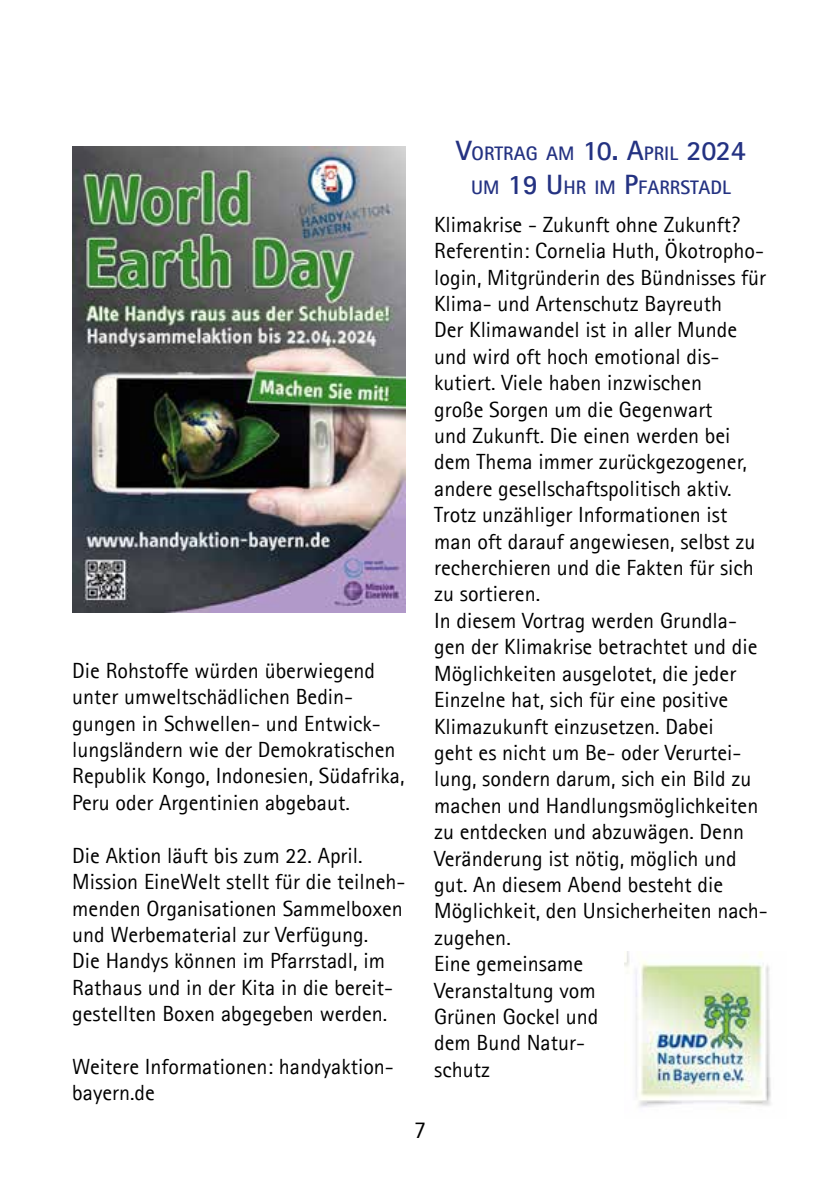
<style>
.page{position:relative;width:840px;height:1191px;background:#fff}
.page>*{position:absolute;margin:0;border:0;box-sizing:border-box;transform-origin:0 0}
.t1{font:24px "Agfa Rotis Sans Serif";color:#000}
.t2{font:22px/26.4px "Agfa Rotis Sans Serif";color:#000}
.t3{font:700 19.6px/33.6px "Agfa Rotis Sans Serif";color:#243282;text-align:center}
.s1{font-size:28px}
</style>
<div class="page">
<img style="left:624px;top:951px;width:147px;height:156px">
<img style="left:72px;top:146px;width:333px;height:466px">
<p class="t2" style="left:72px;top:657px;width:333px">Die Rohstoffe würden überwiegend unter umweltschädlichen Bedin&shy;gungen in Schwellen- und Entwick&shy;lungsländern wie der Demokratischen Republik Kongo, Indonesien, Südafrika, Peru oder Argentinien abgebaut.</p>
<p class="t2" style="left:72px;top:842px;width:334px">Die Aktion läuft bis zum 22. April.<br>Mission EineWelt stellt für die teilneh&shy;menden Organisationen Sammelboxen und Werbematerial zur Verfügung.<br>Die Handys können im Pfarrstadl, im Rathaus und in der Kita in die bereit&shy;gestellten Boxen abgegeben werden.</p>
<p class="t2" style="left:72px;top:1053px;width:323px">Weitere Informationen: handyaktion&shy;bayern.de</p>
<p class="t3" style="left:456px;top:136px;width:291px"><span class="s1">V</span>ORTRAG AM <span class="s1">10. A</span>PRI L <span class="s1">2024<br></span>UM <span class="s1">19 U</span> HR I M <span class="s1">P</span>FARRSTADL</p>
<p class="t2" style="left:434px;top:211px;width:335px">Klimakrise - Zukunft ohne Zukunft?<br>Referentin: Cornelia Huth, Ökotropho&shy;login, Mitgründerin des Bündnisses für<br>Klima- und Artenschutz Bayreuth<br>Der Klimawandel ist in aller Munde und wird oft hoch emotional dis&shy;kutiert. Viele haben inzwischen<br>große Sorgen um die Gegenwart<br>und Zukunft. Die einen werden bei dem Thema immer zurückgezogener, andere gesellschaftspolitisch aktiv.<br>Trotz unzähliger Informationen ist man oft darauf angewiesen, selbst zu recherchieren und die Fakten für sich zu sortieren.<br>In diesem Vortrag werden Grundla&shy;gen der Klimakrise betrachtet und die<br>Möglichkeiten ausgelotet, die jeder<br>Einzelne hat, sich für eine positive<br>Klimazukunft einzusetzen. Dabei<br>geht es nicht um Be- oder Verurtei&shy;lung, sondern darum, sich ein Bild zu machen und Handlungsmöglichkeiten zu entdecken und abzuwägen. Denn<br>Veränderung ist nötig, möglich und gut. An diesem Abend besteht die<br>Möglichkeit, den Unsicherheiten nach&shy;zugehen.<br>Eine gemeinsame<br>Veranstaltung vom<br>Grünen Gockel und<br>dem Bund Natur-<br>schutz</p>
<p class="t1" style="left:414px;top:1115px;width:13px">7</p>
</div>
